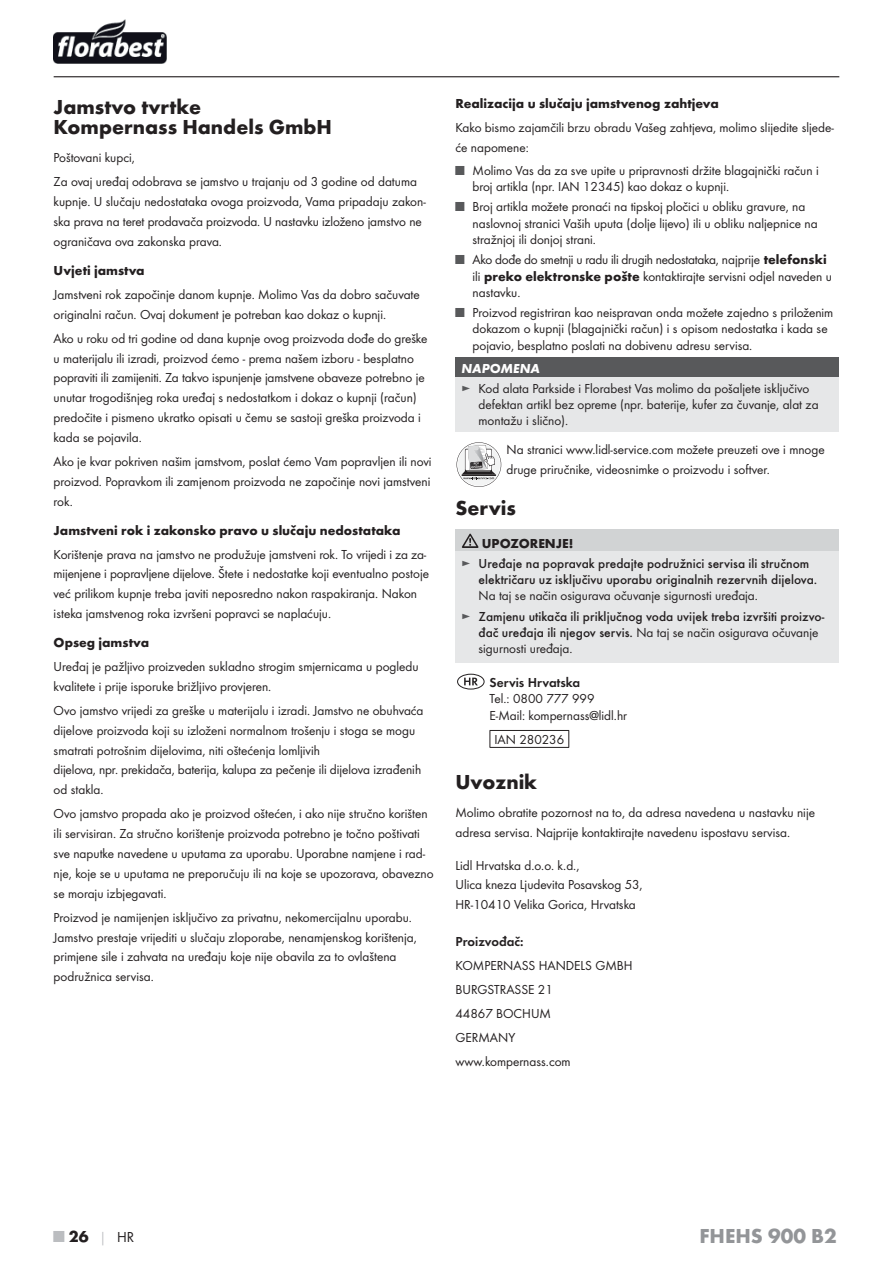
<style>
.page{position:relative;width:893px;height:1263px;background:#fff}
.page>*{position:absolute;margin:0;border:0;box-sizing:border-box;transform-origin:0 0}
.t1{font:700 21px/19.8px "Futura";color:#231f20}
.t2{font:700 21px "Futura";color:#939598}
.t3{font:700 16.5px "Futura";color:#231f20}
.t4{font:13.5px/19.8px "Futura Boo";color:#231f20}
.t5{font:500 13.5px/19.5px "Futura";color:#231f20}
.t6{font:700 13.5px "Futura";color:#231f20}
.t7{font:13.5px "Futura Dem";color:#231f20}
.t8{font:italic 700 13.5px "Futura";color:#fff}
.s1{color:#58595b}
.s2{font-family:"Futura";font-weight:700}
.s3{font-weight:700}
.s4{font-family:"Futura Boo";font-weight:400;color:#58595b}
.s5{font-family:"Futura";font-weight:500}
.s6{color:#bbbdc0}
.s7{font-size:13.5px;color:#bbbdc0}
.s8{font-family:"Futura Boo";font-weight:400;font-size:15px}
</style>
<div class="page">
<hr style="left:54px;top:76px;width:785px;height:1px;background:#231f20">
<img style="left:54px;top:20px;width:113px;height:43px">
<div style="left:455px;top:357px;width:384px;height:20px;background:#58595b"></div>
<div style="left:455px;top:377px;width:384px;height:54px;background:#e6e7e8"></div>
<svg style="left:456px;top:442px;width:45px;height:45px"></svg>
<div style="left:455px;top:529px;width:384px;height:22px;background:#d1d3d4"></div>
<div style="left:455px;top:551px;width:384px;height:111px;background:#e6e7e8"></div>
<svg style="left:461px;top:533px;width:17px;height:15px"></svg>
<div style="left:457px;top:673px;width:27px;height:16px;border:1px solid #231f20;border-radius:50%"></div>
<svg style="left:464px;top:677px;width:13px;height:8px"></svg>
<hr style="left:489px;top:730px;width:80px;height:1px;background:#231f20">
<svg style="left:489px;top:730px;width:1px;height:16px"></svg>
<svg style="left:568px;top:731px;width:1px;height:15px"></svg>
<hr style="left:489px;top:746px;width:80px;height:1px;background:#231f20">
<h1 class="t1" style="left:54px;top:99px;width:280px">Jamstvo tvrtke<br>Kompernass Handels GmbH</h1>
<p class="t4" style="left:54px;top:146px;width:365px;line-height:24px">Poštovani kupci,<br>Za ovaj uređaj odobrava se jamstvo u trajanju od 3 godine od datuma</p>
<p class="t4" style="left:54px;top:192px;width:373px">kupnje. U slučaju nedostataka ovoga proizvoda, Vama pripadaju zakon&shy;ska prava na teret prodavača proizvoda. U nastavku izloženo jamstvo ne ograničava ova zakonska prava.</p>
<p class="t6" style="left:54px;top:265px;width:92px">Uvjeti jamstva</p>
<p class="t4" style="left:54px;top:285px;width:367px">Jamstveni rok započinje danom kupnje. Molimo Vas da dobro sačuvate originalni račun. Ovaj dokument je potreban kao dokaz o kupnji.</p>
<p class="t4" style="left:54px;top:329px;width:375px">Ako u roku od tri godine od dana kupnje ovog proizvoda dođe do greške u materijalu ili izradi, proizvod ćemo - prema našem izboru - besplatno popraviti ili zamijeniti. Za takvo ispunjenje jamstvene obaveze potrebno je unutar trogodišnjeg roka uređaj s nedostatkom i dokaz o kupnji (račun) predočite i pismeno ukratko opisati u čemu se sastoji greška proizvoda i kada se pojavila.</p>
<p class="t4" style="left:54px;top:452px;width:379px;text-align:justify">Ako je kvar pokriven našim jamstvom, poslat ćemo Vam popravljen ili novi proizvod. Popravkom ili zamjenom proizvoda ne započinje novi jamstveni rok.</p>
<p class="t6" style="left:54px;top:524px;width:348px">Jamstveni rok i zakonsko pravo u slučaju nedostataka</p>
<p class="t4" style="left:54px;top:544px;width:377px">Korištenje prava na jamstvo ne produžuje jamstveni rok. To vrijedi i za za&shy;mijenjene i popravljene dijelove. Štete i nedostatke koji eventualno postoje već prilikom kupnje treba javiti neposredno nakon raspakiranja. Nakon isteka jamstvenog roka izvršeni popravci se naplaćuju.</p>
<p class="t6" style="left:54px;top:637px;width:97px">Opseg jamstva</p>
<p class="t4" style="left:54px;top:657px;width:366px">Uređaj je pažljivo proizveden sukladno strogim smjernicama u pogledu kvalitete i prije isporuke brižljivo provjeren.</p>
<p class="t4" style="left:54px;top:701px;width:371px">Ovo jamstvo vrijedi za greške u materijalu i izradi. Jamstvo ne obuhvaća dijelove proizvoda koji su izloženi normalnom trošenju i stoga se mogu smatrati potrošnim dijelovima, niti oštećenja lomljivih<br>dijelova, npr. prekidača, baterija, kalupa za pečenje ili dijelova izrađenih od stakla.</p>
<p class="t4" style="left:54px;top:804px;width:381px">Ovo jamstvo propada ako je proizvod oštećen, i ako nije stručno korišten ili servisiran. Za stručno korištenje proizvoda potrebno je točno poštivati sve naputke navedene u uputama za uporabu. Uporabne namjene i rad&shy;nje, koje se u uputama ne preporučuju ili na koje se upozorava, obavezno se moraju izbjegavati.</p>
<p class="t4" style="left:54px;top:907px;width:364px">Proizvod je namijenjen isključivo za privatnu, nekomercijalnu uporabu.<br>Jamstvo prestaje vrijediti u slučaju zloporabe, nenamjenskog korištenja, primjene sile i zahvata na uređaju koje nije obavila za to ovlaštena podružnica servisa.</p>
<p class="t6" style="left:455px;top:98px;width:265px">Realizacija u slučaju jamstvenog zahtjeva</p>
<p class="t4" style="left:455px;top:119px;width:379px">Kako bismo zajamčili brzu obradu Vašeg zahtjeva, molimo slijedite sljede&shy;će napomene:</p>
<p class="t4" style="left:472px;top:163px;width:347px;line-height:16.2px;text-indent:-17px"><span class="s1">■</span> Molimo Vas da za sve upite u pripravnosti držite blagajnički račun i broj artikla (npr. IAN 12345) kao dokaz o kupnji.</p>
<p class="t4" style="left:472px;top:199px;width:346px;line-height:16.2px;text-indent:-17px"><span class="s1">■</span> Broj artikla možete pronaći na tipskoj pločici u obliku gravure, na naslovnoj stranici Vaših uputa (dolje lijevo) ili u obliku naljepnice na stražnjoj ili donjoj strani.</p>
<p class="t4" style="left:472px;top:252px;width:361px;line-height:16.2px;text-indent:-17px"><span class="s1">■</span> Ako dođe do smetnji u radu ili drugih nedostataka, najprije <span class="s2">telefonski </span>ili <span class="s2">preko elektronske pošte</span> kontaktirajte servisni odjel naveden u nastavku.</p>
<p class="t4" style="left:472px;top:305px;width:362px;line-height:16.2px;text-indent:-17px"><span class="s1">■</span> Proizvod registriran kao neispravan onda možete zajedno s priloženim dokazom o kupnji (blagajnički račun) i s opisom nedostatka i kada se pojavio, besplatno poslati na dobivenu adresu servisa.</p>
<p class="t8" style="left:461px;top:363px;width:80px">NAPOMENA</p>
<p class="t4" style="left:478px;top:381px;width:341px;line-height:16.2px;text-indent:-17px"><span class="s1">►</span> Kod alata Parkside i Florabest Vas molimo da pošaljete isključivo defektan artikl bez opreme (npr. baterije, kufer za čuvanje, alat za montažu i slično).</p>
<p class="t4" style="left:506px;top:440px;width:319px">Na stranici www.lidl-service.com možete preuzeti ove i mnoge druge priručnike, videosnimke o proizvodu i softver.</p>
<h1 class="t1" style="left:455px;top:499px;width:62px">Servis</h1>
<p class="t5" style="left:461px;top:534px;width:349px;text-indent:20px"><span class="s3">UPOZORENJE!<br></span><span class="s4">►</span> Uređaje na popravak predajte podružnici servisa ili stručnom</p>
<p class="t5" style="left:478px;top:570px;width:340px">električaru uz isključivu uporabu originalnih rezervnih dijelova.</p>
<p class="t4" style="left:478px;top:586px;width:281px">Na taj se način osigurava očuvanje sigurnosti uređaja.</p>
<p class="t5" style="left:461px;top:607px;width:364px"><span class="s4">►</span> Zamjenu utikača ili priključnog voda uvijek treba izvršiti proizvo-</p>
<p class="t4" style="left:478px;top:625px;width:341px;line-height:16.2px"><span class="s5">đač uređaja ili njegov servis.</span> Na taj se način osigurava očuvanje sigurnosti uređaja.</p>
<p class="t7" style="left:489px;top:676px;width:92px">Servis Hrvatska</p>
<p class="t4" style="left:489px;top:691px;width:139px;line-height:16.8px">Tel.: 0800 777 999<br>E-Mail: kompernass@lidl.hr</p>
<p class="t4" style="left:494px;top:730px;width:71px">IAN 280236</p>
<h1 class="t1" style="left:455px;top:773px;width:83px">Uvoznik</h1>
<p class="t4" style="left:455px;top:803px;width:361px">Molimo obratite pozornost na to, da adresa navedena u nastavku nije adresa servisa. Najprije kontaktirajte navedenu ispostavu servisa.</p>
<p class="t4" style="left:455px;top:855px;width:189px">Lidl Hrvatska d.o.o. k.d.,<br>Ulica kneza Ljudevita Posavskog 53,<br>HR-10410 Velika Gorica, Hrvatska</p>
<p class="t7" style="left:455px;top:935px;width:69px">Proizvođač:</p>
<p class="t4" style="left:455px;top:954px;width:179px;line-height:24px">KOMPERNASS HANDELS GMBH<br>BURGSTRASSE 21<br>44867 BOCHUM<br>GERMANY www.kompernass.com</p>
<p class="t3" style="left:54px;top:1229px;width:82px"><span class="s6">■</span> 26 <span class="s7">│</span> <span class="s8">HR</span></p>
<h1 class="t2" style="left:699px;top:1227px;width:139px">FHEHS 900 B2</h1>
</div>
